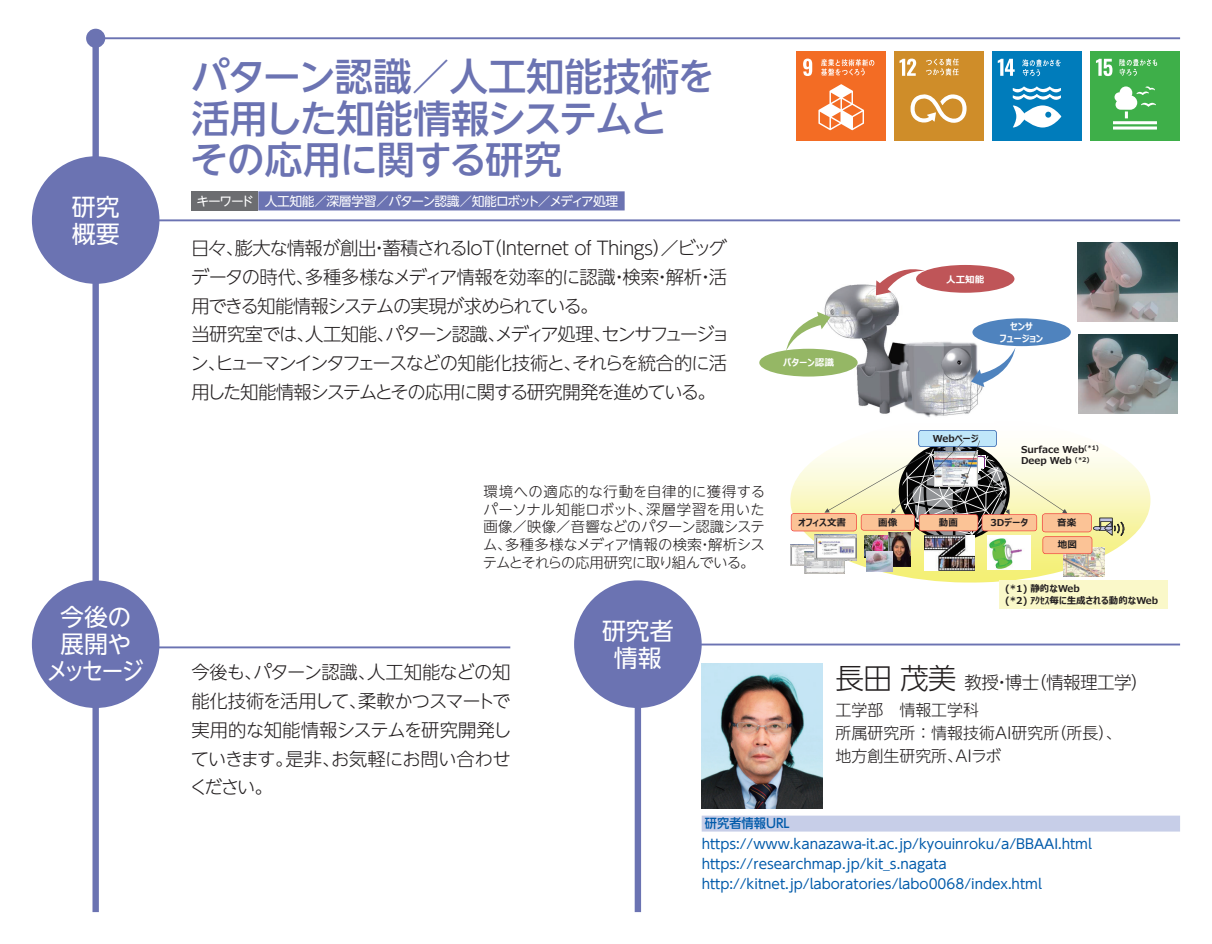
<style>
.page{position:relative;width:1212px;height:944px;background:#fff}
.page>*{position:absolute;margin:0;border:0;box-sizing:border-box;transform-origin:0 0}
.t1{font:500 38.25px/41.4px "UD Shin Go NT Pr 6 N";letter-spacing:-.035em;color:#6b73b2}
.t2{font:300 28.8px "UD Shin Go NT Pr 6 N";color:#231f20}
.t3{font:23.85px/27px "UD Shin Go NT Pr 6 N";letter-spacing:-.045em;color:#fff;text-align:center}
.t4{font:23.85px/27px "UD Shin Go NT Pr 6 N";color:#fff}
.t5{font:300 18.22px "UD Shin Go NT Pr 6 N";letter-spacing:-.03em;color:#231f20}
.t6{font:300 18.22px/28.8px "UD Shin Go NT Pr 6 N";letter-spacing:-.085em;color:#231f20}
.t7{font:300 18.22px "UD Shin Go NT Pr 6 N";letter-spacing:-.05em;color:#231f20}
.t8{font:300 18.22px/28.8px "UD Shin Go NT Pr 6 N";letter-spacing:-.09em;color:#231f20}
.t9{font:300 18.22px/28.8px "UD Shin Go NT Pr 6 N";letter-spacing:-.115em;color:#231f20}
.t10{font:300 18.22px "UD Shin Go NT Pr 6 N";letter-spacing:-.01em;color:#231f20}
.t11{font:300 18.22px "UD Shin Go NT Pr 6 N";letter-spacing:-.02em;color:#231f20}
.t12{font:300 18.22px "UD Shin Go NT Pr 6 N";letter-spacing:-.025em;color:#231f20}
.t13{font:300 18.22px "UD Shin Go NT Pr 6 N";letter-spacing:-.075em;color:#231f20}
.t14{font:300 17.55px "UD Shin Go NT Pr 6 N";letter-spacing:-.03em;color:#231f20}
.t15{font:300 15.97px/23.2px "UD Shin Go NT Pr 6 N";color:#231f20}
.t16{font:300 14.4px "UD Shin Go NT Pr 6 N";letter-spacing:-.005em;color:#231f20}
.t17{font:300 14.4px/17.6px "UD Shin Go NT Pr 6 N";letter-spacing:.035em;color:#231f20;text-align:right}
.t18{font:300 14.4px/17.6px "UD Shin Go NT Pr 6 N";letter-spacing:-.06em;color:#231f20}
.t19{font:300 14.4px "UD Shin Go NT Pr 6 N";letter-spacing:-.025em;color:#231f20}
.t20{font:13.5px/20px "UD Shin Go NT Pr 6 N";color:#015aaa}
.t21{font:12.83px "UD Shin Go NT Pr 6 N";letter-spacing:-.08em;color:#fff}
.t22{font:500 12.83px "UD Shin Go NT Pr 6 N";color:#015aaa;scale:.96 1}
.t23{font:700 9.45px/11.5px "Meiryo UI";color:#231f20}
.t24{font:700 9.45px/11.5px "Meiryo UI";color:#fff;text-align:center}
.t25{font:700 6.3px "Meiryo UI";color:#231f20}
</style>
<div class="page">
<div style="left:92px;top:32px;width:7px;height:880px;background:#6b73b2"></div>
<hr style="left:96px;top:37px;width:1084px;height:2px;background:#6b73b2">
<div style="left:86px;top:29px;width:19px;height:19px;background:#6b73b2;border-radius:50%"></div>
<div style="left:635px;top:606px;width:6px;height:306px;background:#6b73b2"></div>
<hr style="left:96px;top:646px;width:414px;height:2px;background:#6b73b2">
<hr style="left:638px;top:644px;width:542px;height:1px;background:#6b73b2">
<div style="left:35px;top:584px;width:121px;height:121px;background:#6b73b2;border-radius:50%"></div>
<div style="left:32px;top:580px;width:127px;height:128px;border:6px solid #6b73b2;border-radius:50%"></div>
<div style="left:577px;top:584px;width:121px;height:121px;background:#6b73b2;border-radius:50%"></div>
<div style="left:574px;top:580px;width:128px;height:128px;border:6px solid #6b73b2;border-radius:50%"></div>
<hr style="left:96px;top:219px;width:1084px;height:2px;background:#6b73b2">
<div style="left:35px;top:159px;width:121px;height:122px;background:#6b73b2;border-radius:50%"></div>
<div style="left:32px;top:156px;width:127px;height:128px;border:6px solid #6b73b2;border-radius:50%"></div>
<div style="left:702px;top:816px;width:478px;height:16px;background:#c7cee8"></div>
<img style="left:702px;top:663px;width:121px;height:146px">
<div style="left:796px;top:51px;width:89px;height:89px;background:#f36c24"></div>
<svg style="left:803px;top:59px;width:9px;height:17px"></svg>
<svg style="left:818px;top:84px;width:46px;height:46px"></svg>
<svg style="left:821px;top:59px;width:53px;height:17px"></svg>
<div style="left:894px;top:51px;width:89px;height:89px;background:#cf8d29"></div>
<svg style="left:899px;top:59px;width:17px;height:17px"></svg>
<svg style="left:910px;top:94px;width:56px;height:29px"></svg>
<svg style="left:926px;top:58px;width:33px;height:17px"></svg>
<div style="left:992px;top:51px;width:90px;height:89px;background:#007cbb"></div>
<svg style="left:998px;top:59px;width:17px;height:17px"></svg>
<svg style="left:1013px;top:86px;width:48px;height:42px"></svg>
<svg style="left:1022px;top:59px;width:39px;height:17px"></svg>
<div style="left:1091px;top:51px;width:89px;height:89px;background:#3eaf49"></div>
<svg style="left:1096px;top:59px;width:16px;height:17px"></svg>
<hr style="left:1113px;top:121px;width:44px;height:3px;background:#fff">
<svg style="left:1113px;top:126px;width:44px;height:4px"></svg>
<svg style="left:1114px;top:86px;width:42px;height:32px"></svg>
<svg style="left:1119px;top:59px;width:38px;height:17px"></svg>
<div style="left:258px;top:191px;width:367px;height:19px;background:#6b73b2"></div>
<div style="left:191px;top:191px;width:67px;height:19px;background:#6c6d70"></div>
<img style="left:790px;top:545px;width:14px;height:21px">
<img style="left:804px;top:554px;width:40px;height:19px">
<img style="left:814px;top:554px;width:42px;height:6px">
<img style="left:864px;top:554px;width:3px;height:4px">
<img style="left:893px;top:554px;width:18px;height:12px">
<img style="left:867px;top:554px;width:26px;height:17px">
<img style="left:938px;top:554px;width:36px;height:17px">
<img style="left:992px;top:554px;width:21px;height:15px">
<img style="left:1063px;top:554px;width:41px;height:22px">
<div style="left:999px;top:580px;width:169px;height:29px;background:#faf8c9"></div>
<svg style="left:791px;top:430px;width:334px;height:124px"></svg>
<img style="left:817px;top:285px;width:176px;height:132px">
<svg style="left:971px;top:348px;width:44px;height:39px"></svg>
<img style="left:852px;top:284px;width:54px;height:31px">
<svg style="left:876px;top:269px;width:49px;height:26px"></svg>
<svg style="left:786px;top:312px;width:44px;height:38px"></svg>
<div style="left:759px;top:349px;width:99px;height:28px;background:#95b765;border-radius:50%"></div>
<div style="left:916px;top:265px;width:98px;height:28px;background:#bf5558;border-radius:50%"></div>
<div style="left:972px;top:318px;width:99px;height:28px;background:#4f83be;border-radius:50%"></div>
<img style="left:1078px;top:334px;width:99px;height:79px">
<img style="left:1078px;top:242px;width:99px;height:79px">
<h3 class="t4" style="left:72px;top:192px;width:49px">研究概要</h3>
<h3 class="t3" style="left:46px;top:603px;width:99px">今後の展開やメッセージ</h3>
<h1 class="t1" style="left:190px;top:55px;width:527px">パターン認識／人工知能技術を活用した知能情報システムと<br>その応用に関する研究</h1>
<p class="t21" style="left:197px;top:191px;width:59px">キーワード</p>
<p class="t21" style="left:265px;top:191px;width:355px">人工知能／深層学習／パターン認識／知能ロボット／メディア処理</p>
<h3 class="t5" style="left:191px;top:234px;width:305px">日々膨大な情報が創出蓄積されるIoT</h3>
<h3 class="t5" style="left:484px;top:234px;width:245px">（Internet of Things ／）ビッグ</h3>
<h3 class="t7" style="left:370px;top:234px;width:20px">・</h3>
<h3 class="t7" style="left:226px;top:234px;width:20px">、</h3>
<h3 class="t7" style="left:191px;top:262px;width:125px">データの時代、</h3>
<h3 class="t6" style="left:191px;top:291px;width:409px">用できる知能情報システムの実現が求められている。</h3>
<h3 class="t9" style="left:385px;top:319px;width:346px">パターン認識メディア処理センサフュージョ</h3>
<h3 class="t10" style="left:305px;top:262px;width:424px">多種多様なメディア情報を効率的に認識検索解析活</h3>
<h3 class="t7" style="left:610px;top:262px;width:20px">・</h3>
<h3 class="t7" style="left:653px;top:262px;width:20px">・</h3>
<h3 class="t7" style="left:696px;top:262px;width:20px">・</h3>
<h3 class="t12" style="left:191px;top:320px;width:205px">当研究室では人工知能、</h3>
<h3 class="t8" style="left:190px;top:319px;width:538px;text-indent:106px">、<br>ンヒューマンインタフェースなどの知能化技術とそれらを統合的に活</h3>
<h3 class="t7" style="left:487px;top:320px;width:20px">、</h3>
<h3 class="t7" style="left:593px;top:320px;width:20px">、</h3>
<h3 class="t6" style="left:191px;top:348px;width:526px;text-indent:16px">、<br>用した知能情報システムとその応用に関する研究開発を進めている。</h3>
<h3 class="t7" style="left:563px;top:348px;width:20px">、</h3>
<p class="t17" style="left:483px;top:483px;width:283px">環境への適応的な行動を自律的に獲得する深層学習を用いた</p>
<p class="t16" style="left:483px;top:498px;width:170px">パーソナル知能ロボット、</p>
<p class="t19" style="left:483px;top:515px;width:283px">画像／映像／音響などのパターン認識システ</p>
<p class="t16" style="left:505px;top:533px;width:261px">多種多様なメディア情報の検索解析シス</p>
<p class="t18" style="left:483px;top:535px;width:273px">ム、<br>テムとそれらの応用研究に取り組んでいる。</p>
<p class="t16" style="left:698px;top:533px;width:16px">・</p>
<h3 class="t7" style="left:191px;top:658px;width:186px">今後もパターン認識、</h3>
<h3 class="t11" style="left:367px;top:658px;width:145px">人工知能などの知</h3>
<h3 class="t7" style="left:244px;top:658px;width:20px">、</h3>
<h3 class="t7" style="left:191px;top:686px;width:177px">能化技術を活用して、</h3>
<h3 class="t5" style="left:191px;top:715px;width:322px">実用的な知能情報システムを研究開発し</h3>
<h3 class="t11" style="left:331px;top:744px;width:181px">お気軽にお問い合わせ</h3>
<h3 class="t13" style="left:358px;top:686px;width:154px">柔軟かつスマートで</h3>
<h3 class="t7" style="left:285px;top:744px;width:57px">是非、</h3>
<h3 class="t9" style="left:190px;top:744px;width:105px">ていきます。ください。</h3>
<h3 class="t4" style="left:602px;top:616px;width:73px;text-align:center">研究者情報</h3>
<p class="t24" style="left:783px;top:358px;width:52px">パターン認識</p>
<p class="t23" style="left:798px;top:517px;width:49px">オフィス⽂書</p>
<p class="t23" style="left:878px;top:517px;width:21px">画像</p>
<p class="t24" style="left:946px;top:274px;width:40px">⼈⼯知能</p>
<p class="t24" style="left:1000px;top:322px;width:45px">センサ<br>フュージョン</p>
<p class="t23" style="left:933px;top:433px;width:47px">Webページ</p>
<p class="t25" style="left:1084px;top:443px;width:16px">*) 1(</p>
<p class="t23" style="left:1021px;top:444px;width:65px">Surface Web</p>
<p class="t25" style="left:1075px;top:455px;width:16px">*) 2(</p>
<p class="t23" style="left:1021px;top:456px;width:52px">Deep Web</p>
<p class="t23" style="left:939px;top:517px;width:21px">動画</p>
<p class="t23" style="left:990px;top:517px;width:39px">3Dデータ</p>
<p class="t23" style="left:1057px;top:517px;width:21px">⾳楽</p>
<p class="t23" style="left:1058px;top:540px;width:21px">地図</p>
<p class="t23" style="left:1005px;top:583px;width:155px">(*1) 静的なWeb<br>(*2) ｱｸｾｽ毎に⽣成される動的なWeb</p>
<h2 class="t2" style="left:836px;top:654px;width:122px">長田茂美</h2>
<p class="t15" style="left:836px;top:697px;width:145px">工学部　情報工学科</p>
<p class="t14" style="left:1029px;top:668px;width:121px">（情報理工学(</p>
<p class="t14" style="left:964px;top:668px;width:76px">教授博士</p>
<p class="t14" style="left:993px;top:668px;width:19px">・</p>
<p class="t15" style="left:1050px;top:721px;width:73px">（所長、(</p>
<p class="t15" style="left:955px;top:721px;width:105px;text-indent:-120px">所属研究所：情報技術AI研究所<br>AIラボ</p>
<p class="t15" style="left:836px;top:744px;width:129px">地方創生研究所、</p>
<p class="t22" style="left:705px;top:813px;width:90px">研究者情報URL</p>
<p class="t20" style="left:702px;top:834px;width:392px">https://www.kanazawa i t- .ac.jp/kyouinroku a/ /BBAAI.html https://researchmap.jp/kit .s_ nagata http://kitnet.jp/laboratories/labo0068/index.html</p>
</div>
